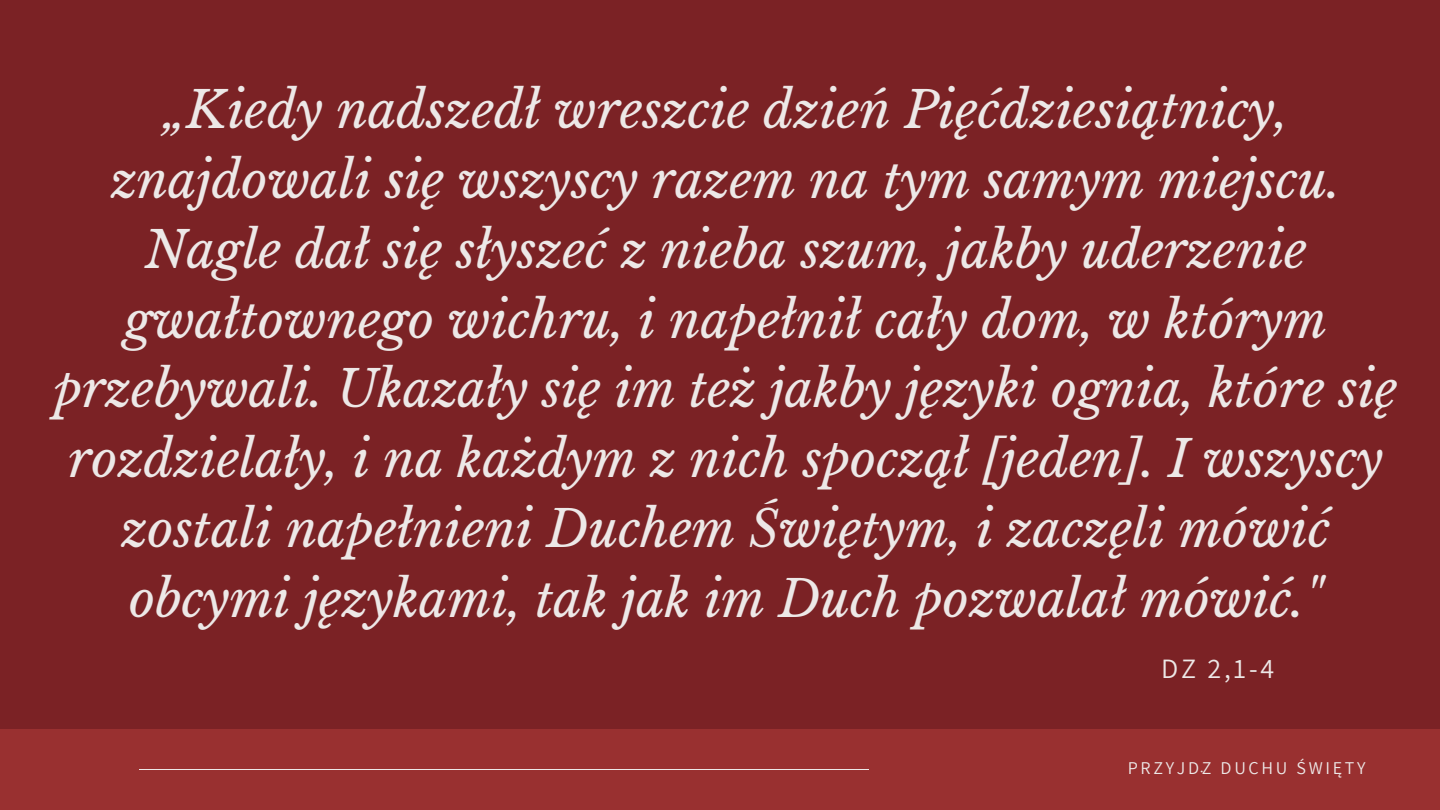
<style>
.page{position:relative;width:1440px;height:810px;background:#7b2225}
.page>*{position:absolute;margin:0;border:0;box-sizing:border-box;transform-origin:0 0}
.t1{font:italic 50px/69.8px "Libre Baskerville";color:#ede8e7;text-align:center}
.t2{font:28px "Assistant";color:#ede8e7}
.t3{font:18px "Assistant";letter-spacing:.15em;color:#ede8e7}
</style>
<div class="page">
<div style="left:0;top:729px;width:1440px;height:81px;background:#993030"></div>
<hr style="left:140px;top:769px;width:729px;height:1px;background:#ede8e7">
<p class="t1" style="left:54px;top:76px;width:1345px">„Kiedy nadszedł wreszcie dzień Pięćdziesiątnicy, znajdowali się wszyscy razem na tym samym miejscu.<br>Nagle dał się słyszeć z nieba szum, jakby uderzenie gwałtownego wichru, i napełnił cały dom, w którym przebywali. Ukazały się im też jakby języki ognia, które się rozdzielały, i na każdym z nich spoczął [jeden]. I wszyscy zostali napełnieni Duchem Świętym, i zaczęli mówić obcymi językami, tak jak im Duch pozwalał mówić."</p>
<p class="t2" style="left:1161px;top:649px;width:115px">DZ 2,1-4</p>
<p class="t3" style="left:1128px;top:756px;width:239px">PRZYJDŻ DUCHU ŚWIĘTY</p>
</div>
